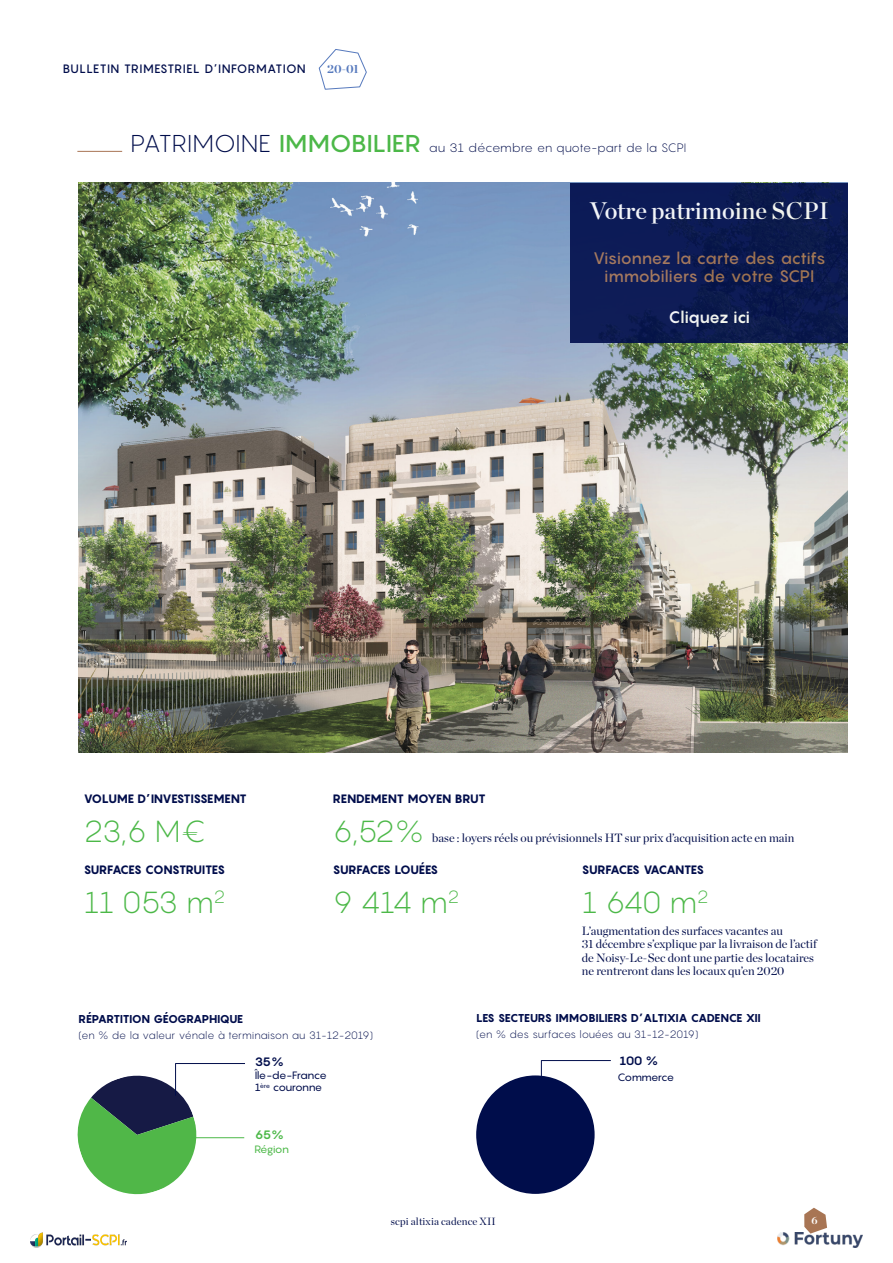
<style>
.page{position:relative;width:893px;height:1263px;background:#fff}
.page>*{position:absolute;margin:0;border:0;box-sizing:border-box;transform-origin:0 0}
.t1{font:300 30px "Pangram";letter-spacing:-.035em;color:#4cb848}
.t2{font:24px "Chronicle Display Semi";color:#fff}
.t3{font:500 16.5px/18px "Pangram";letter-spacing:-.025em;color:#a87554;text-align:center}
.t4{font:700 16.5px "Pangram";letter-spacing:-.03em;color:#fff}
.t5{font:12px/13.5px "Chronicle Display";color:#000d4b}
.t6{font:800 12px "Pangram";letter-spacing:-.035em;color:#000d4b}
.t7{font:300 12px "Pangram";letter-spacing:-.015em;color:#000d4b;scale:1.05 1}
.t8{font:500 12px "Pangram";letter-spacing:.035em;color:#000d4b}
.t9{font:800 12px "Pangram";letter-spacing:-.065em;color:#000d4b}
.t10{font:700 12px "Pangram";color:#000d4b;scale:1.05 1}
.t11{font:700 12px "Chronicle Display";color:#5679bd}
.t12{font:700 12px "Pangram";color:#4cb848;scale:1.05 1}
.t13{font:800 11.25px "Pangram";letter-spacing:-.045em;color:#000d4b}
.t14{font:300 10.5px "Pangram";letter-spacing:-.015em;color:#000d4b}
.t15{font:10.5px/12px "Pangram";letter-spacing:-.065em;color:#000d4b;scale:1.05 1}
.t16{font:10.5px "Chronicle Display";letter-spacing:.01em;color:#000d4b}
.t17{font:10.5px "Pangram";letter-spacing:-.06em;color:#4cb848;scale:1.05 1}
.t18{font:700 10.5px "Chronicle Display";color:#fff}
.s1{font-size:24px}
.s2{font-weight:500;font-size:24px;color:#4cb848}
</style>
<div class="page">
<svg style="left:804px;top:1208px;width:23px;height:25px"></svg>
<svg style="left:319px;top:49px;width:48px;height:41px"></svg>
<hr style="left:77px;top:151px;width:45px;height:1px;background:#a87554">
<img style="left:78px;top:183px;width:770px;height:569px">
<div style="left:570px;top:183px;width:278px;height:159px;background:linear-gradient(to right,#0d1c58,#0a194b)"></div>
<div style="left:476px;top:1075px;width:119px;height:119px;background:#000d4b;border-radius:59px"></div>
<svg style="left:77px;top:1064px;width:135px;height:131px"></svg>
<hr style="left:192px;top:1137px;width:52px;height:1px;background:#4cb848">
<hr style="left:175px;top:1063px;width:1px;height:33px;background:#000d4b">
<hr style="left:175px;top:1063px;width:70px;height:1px;background:#000d4b">
<hr style="left:541px;top:1060px;width:1px;height:33px;background:#000d4b">
<hr style="left:541px;top:1060px;width:70px;height:1px;background:#000d4b">
<img style="left:777px;top:1233px;width:86px;height:15px">
<img style="left:30px;top:1233px;width:97px;height:15px">
<p class="t8" style="left:63px;top:61px;width:244px">BULLETIN TRIMESTRIEL D’INFORMATION</p>
<p class="t11" style="left:327px;top:59px;width:33px">20-01</p>
<p class="t7" style="left:130px;top:140px;width:531px"><span class="s1">PATRIMOINE</span> <span class="s2">IMMOBILIER</span> au 31 décembre en quote-part de la SCPI</p>
<h2 class="t2" style="left:590px;top:192px;width:240px">Votre patrimoine SCPI</h2>
<h3 class="t3" style="left:593px;top:248px;width:234px">Visionnez la carte des actifs immobiliers de votre SCPI</h3>
<h3 class="t4" style="left:669px;top:306px;width:83px">Cliquez ici</h3>
<p class="t6" style="left:84px;top:791px;width:164px">VOLUME D’INVESTISSEMENT</p>
<p class="t6" style="left:333px;top:791px;width:154px">RENDEMENT MOYEN BRUT</p>
<p class="t1" style="left:84px;top:812px;width:124px">23,6 M€</p>
<p class="t1" style="left:333px;top:812px;width:93px">6,52%</p>
<p class="t5" style="left:432px;top:830px;width:364px">base : loyers réels ou prévisionnels HT sur prix d’acquisition acte en main</p>
<p class="t6" style="left:84px;top:862px;width:143px">SURFACES CONSTRUITES</p>
<p class="t6" style="left:333px;top:862px;width:107px">SURFACES LOUÉES</p>
<p class="t9" style="left:582px;top:862px;width:124px">SURFACES VACANTES</p>
<p class="t1" style="left:84px;top:883px;width:143px">11 053 m<sup>2</sup></p>
<p class="t1" style="left:333px;top:883px;width:128px">9 414 m<sup>2</sup></p>
<p class="t1" style="left:582px;top:883px;width:128px">1 640 m<sup>2</sup></p>
<p class="t5" style="left:582px;top:923px;width:237px">L’augmentation des surfaces vacantes au<br>31 décembre s’explique par la livraison de l’actif de Noisy-Le-Sec dont une partie des locataires ne rentreront dans les locaux qu’en 2020</p>
<p class="t13" style="left:79px;top:1011px;width:166px">RÉPARTITION GÉOGRAPHIQUE</p>
<p class="t14" style="left:79px;top:1029px;width:296px">(en % de la valeur vénale à terminaison au 31-12-2019)</p>
<p class="t10" style="left:255px;top:1054px;width:29px">35%</p>
<p class="t15" style="left:255px;top:1069px;width:70px">Île-de-France<br>1<sup>ère</sup> couronne</p>
<p class="t12" style="left:255px;top:1127px;width:29px">65%</p>
<p class="t17" style="left:254px;top:1142px;width:34px">Région</p>
<p class="t13" style="left:476px;top:1010px;width:286px">LES SECTEURS IMMOBILIERS D’ALTIXIA CADENCE XII</p>
<p class="t14" style="left:476px;top:1028px;width:224px">(en % des surfaces louées au 31-12-2019)</p>
<p class="t10" style="left:619px;top:1052px;width:39px">100 %</p>
<p class="t15" style="left:618px;top:1071px;width:55px">Commerce</p>
<p class="t16" style="left:391px;top:1213px;width:106px">scpi altixia cadence XII</p>
<p class="t18" style="left:812px;top:1212px;width:8px">6</p>
</div>
